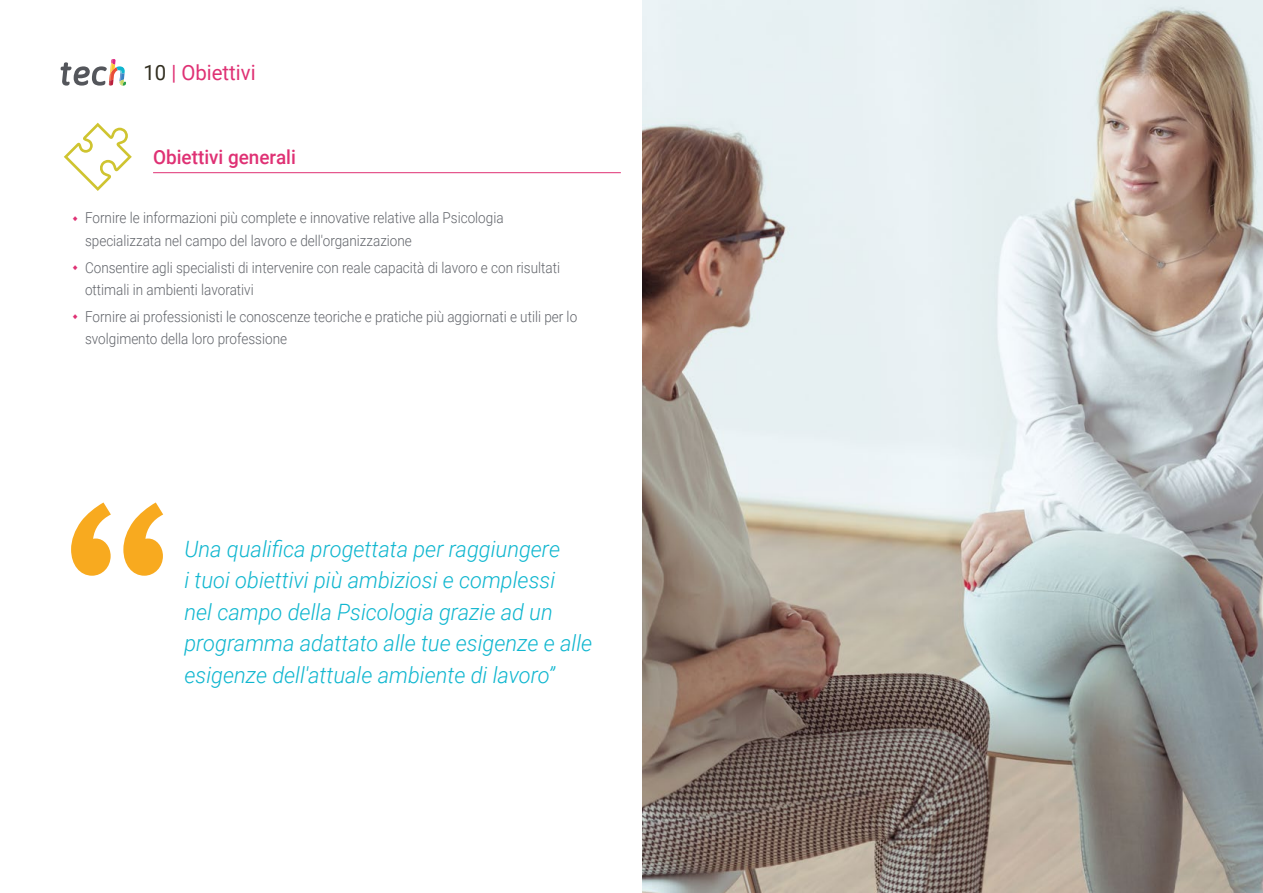
<style>
.page{position:relative;width:1263px;height:893px;background:#fff}
.page>*{position:absolute;margin:0;border:0;box-sizing:border-box;transform-origin:0 0}
.t1{font:italic 300 22.5px/31.5px "Roboto";color:#0fb6cf}
.t2{font:21px "Roboto";color:#df3174}
.t3{font:500 19.5px "Roboto";color:#df3174}
.t4{font:300 15px/22.5px "Roboto";color:#61646a;scale:.9 1}
.s1{color:#312e20}
</style>
<div class="page">
<hr style="left:153px;top:172px;width:468px;height:1px;background:#df3174">
<svg style="left:64px;top:123px;width:68px;height:68px"></svg>
<img style="left:642px;top:0;width:621px;height:893px">
<svg style="left:71px;top:502px;width:92px;height:74px"></svg>
<svg style="left:61px;top:59px;width:65px;height:27px"></svg>
<h2 class="t2" style="left:144px;top:57px;width:114px"><span class="s1">10</span> | Obiettivi</h2>
<h3 class="t3" style="left:153px;top:144px;width:144px">Obiettivi generali</h3>
<p class="t4" style="left:85px;top:206px;width:467px">Fornire le informazioni più complete e innovative relative alla Psicologia specializzata nel campo del lavoro e dell'organizzazione</p>
<p class="t4" style="left:85px;top:255px;width:529px">Consentire agli specialisti di intervenire con reale capacità di lavoro e con risultati ottimali in ambienti lavorativi</p>
<p class="t4" style="left:85px;top:305px;width:548px">Fornire ai professionisti le conoscenze teoriche e pratiche più aggiornati e utili per lo svolgimento della loro professione</p>
<h1 class="t1" style="left:184px;top:532px;width:409px">Una qualifica progettata per raggiungere<br>i tuoi obiettivi più ambiziosi e complessi<br>nel campo della Psicologia grazie ad un programma adattato alle tue esigenze e alle esigenze dell'attuale ambiente di lavoro”</h1>
</div>
